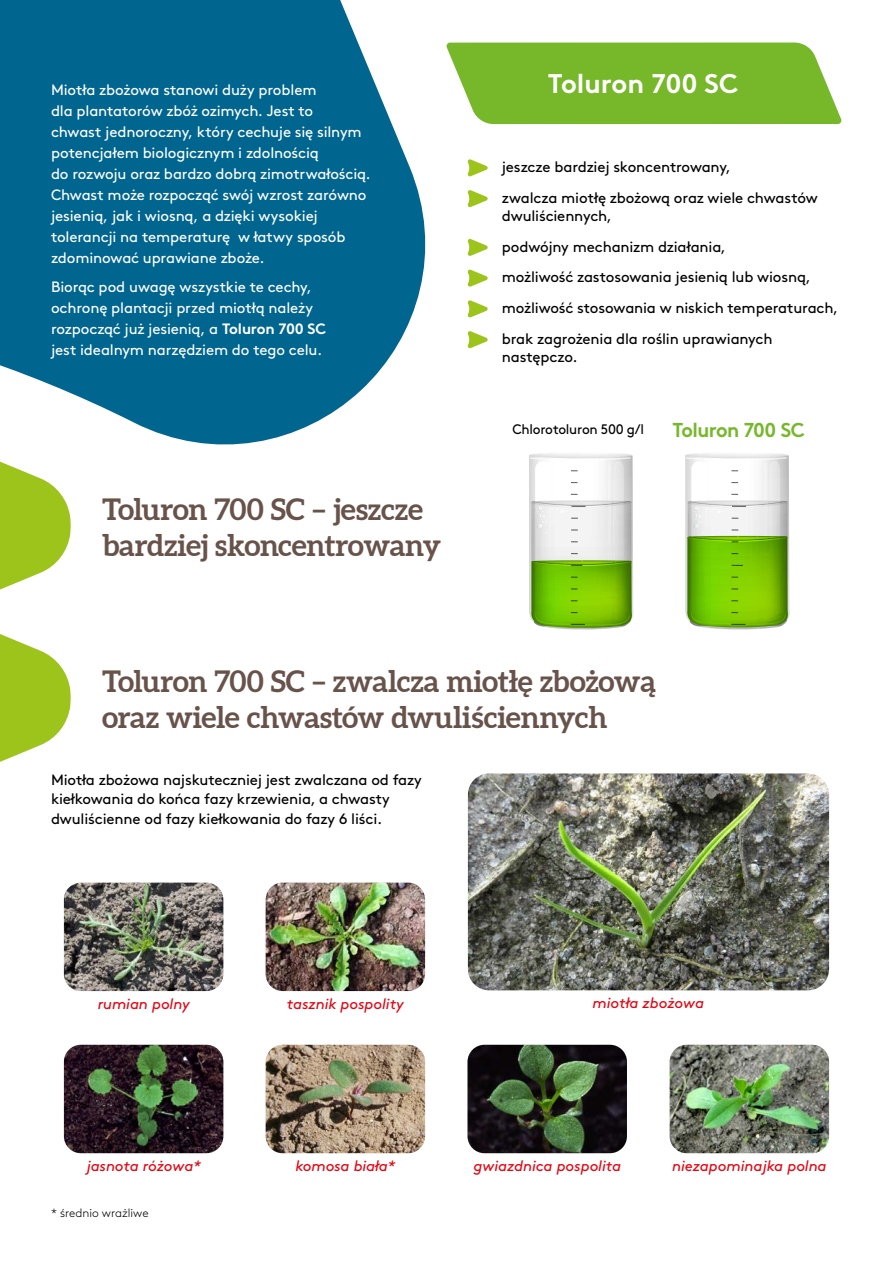
<style>
.page{position:relative;width:893px;height:1263px;background:#fff}
.page>*{position:absolute;margin:0;border:0;box-sizing:border-box;transform-origin:0 0}
.t1{font:700 30px/36px "Aleo";letter-spacing:-.01em;color:#68534b}
.t2{font:700 27px "Brown Pro";color:#fff}
.t3{font:700 20.1px "Brown Pro";letter-spacing:-.03em;color:#76b82a}
.t4{font:15px/21px "Brown Pro";letter-spacing:-.01em;color:#fff}
.t5{font:15px/30.8px "Brown Pro";letter-spacing:-.01em;color:#000}
.t6{font:italic 15px "Brown Pro";letter-spacing:-.005em;color:#e30613}
.t7{font:13.8px "Brown Pro";letter-spacing:-.02em;color:#000}
.t8{font:300 12px "Brown Pro";color:#000}
.s1{font-weight:700}
</style>
<div class="page">
<svg style="left:685px;top:453px;width:105px;height:177px"></svg>
<svg style="left:529px;top:453px;width:104px;height:177px"></svg>
<img style="left:64px;top:1045px;width:159px;height:108px">
<img style="left:64px;top:883px;width:159px;height:108px">
<img style="left:266px;top:883px;width:159px;height:108px">
<img style="left:467px;top:1045px;width:160px;height:108px">
<img style="left:266px;top:1045px;width:159px;height:108px">
<img style="left:670px;top:1045px;width:159px;height:108px">
<img style="left:468px;top:773px;width:361px;height:217px">
<svg style="left:468px;top:159px;width:20px;height:18px"></svg>
<svg style="left:468px;top:190px;width:20px;height:17px"></svg>
<svg style="left:468px;top:239px;width:20px;height:17px"></svg>
<svg style="left:468px;top:269px;width:20px;height:18px"></svg>
<svg style="left:468px;top:300px;width:20px;height:18px"></svg>
<svg style="left:468px;top:331px;width:20px;height:17px"></svg>
<svg style="left:0;top:0;width:426px;height:445px;background:#227a9e"></svg>
<svg style="left:0;top:461px;width:71px;height:129px"></svg>
<svg style="left:0;top:634px;width:71px;height:128px"></svg>
<svg style="left:446px;top:43px;width:396px;height:81px;background:#81bd3b"></svg>
<p class="t4" style="left:51px;top:78px;width:321px">Miotła zbożowa stanowi duży problem<br>dla plantatorów zbóż ozimych. Jest to<br>chwast jednoroczny, który cechuje się silnym potencjałem biologicznym i zdolnością<br>do rozwoju oraz bardzo dobrą zimotrwałością.<br>Chwast może rozpocząć swój wzrost zarówno jesienią, jak i wiosną, a dzięki wysokiej tolerancji na temperaturę w łatwy sposób zdominować uprawiane zboże.</p>
<p class="t4" style="left:51px;top:275px;width:277px">Biorąc pod uwagę wszystkie te cechy, ochronę plantacji przed miotłą należy rozpocząć już jesienią, a <span class="s1">Toluron 700 SC </span>jest idealnym narzędziem do tego celu.</p>
<h1 class="t1" style="left:102px;top:492px;width:341px">Toluron 700 SC – jeszcze bardziej skoncentrowany</h1>
<h2 class="t2" style="left:548px;top:62px;width:192px">Toluron 700 SC</h2>
<p class="t5" style="left:502px;top:150px;width:317px">jeszcze bardziej skoncentrowany,<br>zwalcza miotłę zbożową oraz wiele chwastów</p>
<p class="t5" style="left:502px;top:199px;width:338px">dwuliściennych,<br>podwójny mechanizm działania,<br>możliwość zastosowania jesienią lub wiosną, możliwość stosowania w niskich temperaturach, brak zagrożenia dla roślin uprawianych</p>
<p class="t5" style="left:502px;top:340px;width:77px">następczo.</p>
<p class="t7" style="left:512px;top:419px;width:133px">Chlorotoluron 500 g/l</p>
<h3 class="t3" style="left:672px;top:413px;width:134px">Toluron 700 SC</h3>
<h1 class="t1" style="left:102px;top:664px;width:555px">Toluron 700 SC – zwalcza miotłę zbożową oraz wiele chwastów dwuliściennych</h1>
<p class="t5" style="left:51px;top:768px;width:372px;line-height:19.5px">Miotła zbożowa najskuteczniej jest zwalczana od fazy kiełkowania do końca fazy krzewienia, a chwasty dwuliścienne od fazy kiełkowania do fazy 6 liści.</p>
<p class="t6" style="left:98px;top:992px;width:94px">rumian polny</p>
<p class="t6" style="left:287px;top:992px;width:119px">tasznik pospolity</p>
<p class="t6" style="left:593px;top:991px;width:113px">miotła zbożowa</p>
<p class="t6" style="left:86px;top:1154px;width:116px">jasnota różowa*</p>
<p class="t8" style="left:51px;top:1203px;width:99px">* średnio wrażliwe</p>
<p class="t6" style="left:295px;top:1154px;width:101px">komosa biała*</p>
<p class="t6" style="left:473px;top:1154px;width:149px">gwiazdnica pospolita</p>
<p class="t6" style="left:672px;top:1154px;width:156px">niezapominajka polna</p>
</div>
